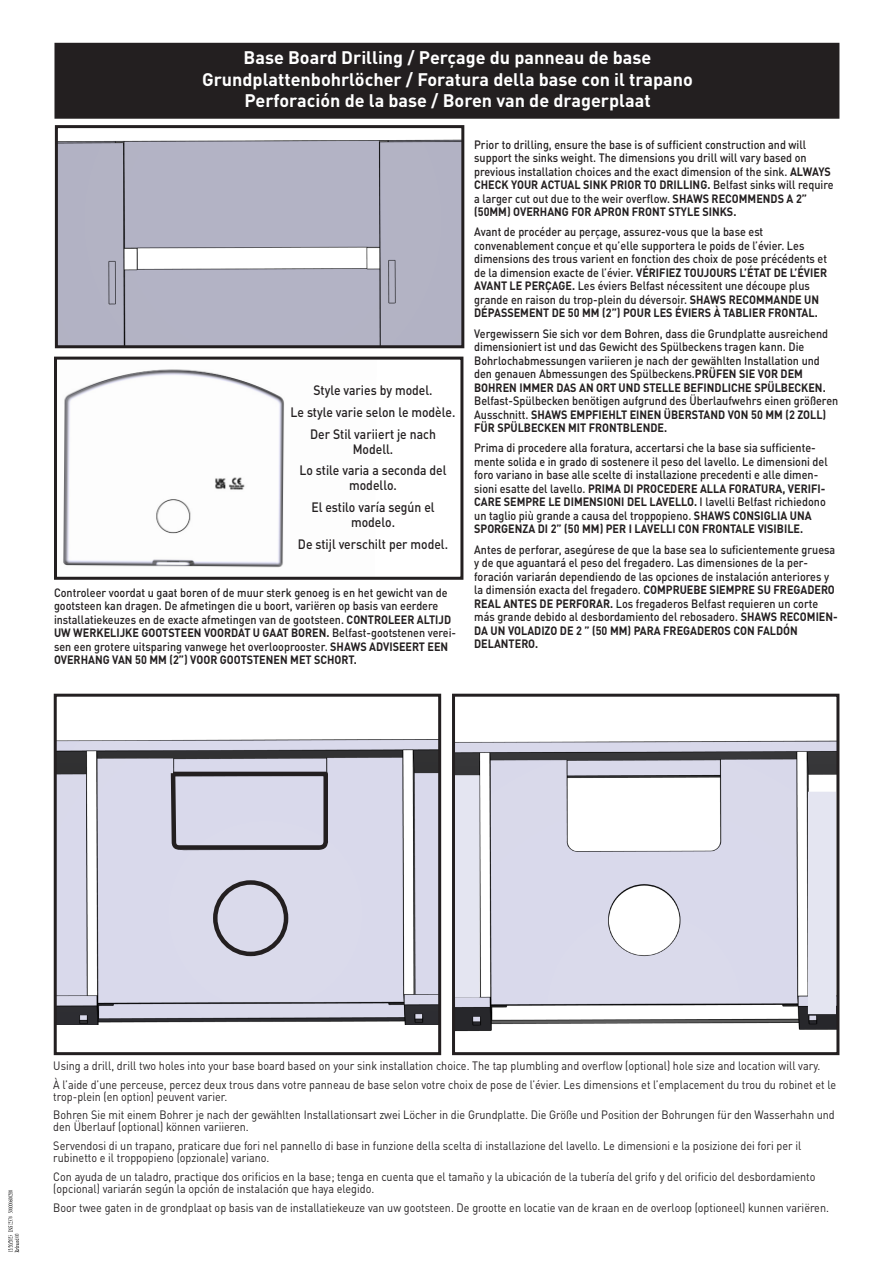
<style>
.page{position:relative;width:893px;height:1263px;background:#fff}
.page>*{position:absolute;margin:0;border:0;box-sizing:border-box;transform-origin:0 0}
.t1{font:700 18px "DIN Pro";color:#fff}
.Description_Content{font:500 13.5px/15px "DIN Pro";color:#231f20;text-align:center;scale:.9 1}
.Description_Content-2{font:500 12px/13.5px "DIN Pro";color:#231f20;scale:.9 1}
.Description_Content-3{font:12px/12px "DIN Pro";color:#231f20;scale:.9 1}
.s1{font-weight:700}
</style>
<div class="page">
<svg style="left:54px;top:125px;width:411px;height:224px;background:#b3b3c2"></svg>
<svg style="left:53px;top:693px;width:389px;height:363px"></svg>
<div style="left:55px;top:44px;width:784px;height:74px;background:#231f20"></div>
<div style="left:54px;top:43px;width:785px;height:76px;border:2px solid #231f20"></div>
<svg style="left:54px;top:356px;width:410px;height:224px"></svg>
<svg style="left:452px;top:693px;width:388px;height:363px"></svg>
<div style="left:213px;top:880px;width:75px;height:76px;border:4px solid #231f20;border-radius:50%"></div>
<svg style="left:168px;top:769px;width:162px;height:83px;background:#bbbac9"></svg>
<div style="left:455px;top:774px;width:24px;height:223px;background:#e4e5f1"></div>
<div style="left:808px;top:791px;width:28px;height:223px;background:#e4e5f1"></div>
<svg style="left:8px;top:1190px;width:11px;height:62px"></svg>
<p class="t1" style="left:244px;top:44px;width:409px">Base Board Drilling / Perçage du panneau de base</p>
<p class="t1" style="left:202px;top:65px;width:492px">Grundplattenbohrlöcher / Foratura della base con il trapano</p>
<p class="t1" style="left:244px;top:87px;width:408px">Perforación de la base / Boren van de dragerplaat</p>
<p class="Description_Content-2" style="left:474px;top:136px;width:401px">Prior to drilling, ensure the base is of sufficient construction and will support the sinks weight. The dimensions you drill will vary based on previous installation choices and the exact dimension of the sink. <span class="s1">ALWAYS CHECK YOUR ACTUAL SINK PRIOR TO DRILLING.</span> Belfast sinks will require a larger cut out due to the weir overflow. <span class="s1">SHAWS RECOMMENDS A 2” (50MM) OVERHANG FOR APRON FRONT STYLE SINKS.</span></p>
<p class="Description_Content-2" style="left:474px;top:224px;width:394px">Avant de procéder au perçage, assurez-vous que la base est convenablement conçue et qu’elle supportera le poids de l’évier. Les dimensions des trous varient en fonction des choix de pose précédents et de la dimension exacte de l’évier. <span class="s1">VÉRIFIEZ TOUJOURS L’ÉTAT DE L’ÉVIER AVANT LE PERÇAGE.</span> Les éviers Belfast nécessitent une découpe plus grande en raison du trop-plein du déversoir. <span class="s1">SHAWS RECOMMANDE UN DÉPASSEMENT DE 50 MM (2”) POUR LES ÉVIERS À TABLIER FRONTAL.</span></p>
<p class="Description_Content-2" style="left:474px;top:325px;width:406px">Vergewissern Sie sich vor dem Bohren, dass die Grundplatte ausreichend dimensioniert ist und das Gewicht des Spülbeckens tragen kann. Die Bohrlochabmessungen variieren je nach der gewählten Installation und den genauen Abmessungen des Spülbeckens.<span class="s1">PRÜFEN SIE VOR DEM BOHREN IMMER DAS AN ORT UND STELLE BEFINDLICHE SPÜLBECKEN.<br></span>Belfast-Spülbecken benötigen aufgrund des Überlaufwehrs einen größeren Ausschnitt. <span class="s1">SHAWS EMPFIEHLT EINEN ÜBERSTAND VON 50 MM (2 ZOLL)<br>FÜR SPÜLBECKEN MIT FRONTBLENDE.</span></p>
<p class="Description_Content-2" style="left:474px;top:440px;width:394px">Prima di procedere alla foratura, accertarsi che la base sia sufficiente&shy;mente solida e in grado di sostenere il peso del lavello. Le dimensioni del foro variano in base alle scelte di installazione precedenti e alle dimen&shy;sioni esatte del lavello. <span class="s1">PRIMA DI PROCEDERE ALLA FORATURA, VERIFI-CARE SEMPRE LE DIMENSIONI DEL LAVELLO.</span> I lavelli Belfast richiedono un taglio più grande a causa del troppopieno. <span class="s1">SHAWS CONSIGLIA UNA SPORGENZA DI 2” (50 MM) PER I LAVELLI CON FRONTALE VISIBILE.</span></p>
<p class="Description_Content-2" style="left:474px;top:541px;width:405px">Antes de perforar, asegúrese de que la base sea lo suficientemente gruesa y de que aguantará el peso del fregadero. Las dimensiones de la per&shy;foración variarán dependiendo de las opciones de instalación anteriores y la dimensión exacta del fregadero. <span class="s1">COMPRUEBE SIEMPRE SU FREGADERO REAL ANTES DE PERFORAR.</span> Los fregaderos Belfast requieren un corte más grande debido al desbordamiento del rebosadero. <span class="s1">SHAWS RECOMIEN-DA UN VOLADIZO DE 2 ” (50 MM) PARA FREGADEROS CON FALDÓN DELANTERO.</span></p>
<p class="Description_Content" style="left:313px;top:381px;width:134px">Style varies by model.</p>
<p class="Description_Content" style="left:291px;top:403px;width:185px">Le style varie selon le modèle.</p>
<p class="Description_Content" style="left:310px;top:425px;width:141px">Der Stil variiert je nach<br>Modell.</p>
<p class="Description_Content" style="left:299px;top:461px;width:165px">Lo stile varia a seconda del modello.</p>
<p class="Description_Content" style="left:311px;top:498px;width:138px">El estilo varía según el modelo.</p>
<p class="Description_Content" style="left:298px;top:535px;width:168px">De stijl verschilt per model.</p>
<p class="Description_Content-2" style="left:54px;top:584px;width:448px">Controleer voordat u gaat boren of de muur sterk genoeg is en het gewicht van de gootsteen kan dragen. De afmetingen die u boort, variëren op basis van eerdere installatiekeuzes en de exacte afmetingen van de gootsteen. <span class="s1">CONTROLEER ALTIJD UW WERKELIJKE GOOTSTEEN VOORDAT U GAAT BOREN.</span> Belfast-gootstenen verei&shy;sen een grotere uitsparing vanwege het overlooprooster. <span class="s1">SHAWS ADVISEERT EEN OVERHANG VAN 50 MM (2”) VOOR GOOTSTENEN MET SCHORT.</span></p>
<p class="Description_Content-3" style="left:53px;top:1059px;width:854px">Using a drill, drill two holes into your base board based on your sink installation choice. The tap plumbling and overflow (optional) hole size and location will vary.</p>
<p class="Description_Content-3" style="left:53px;top:1077px;width:871px">À l’aide d’une perceuse, percez deux trous dans votre panneau de base selon votre choix de pose de l’évier. Les dimensions et l’emplacement du trou du robinet et le trop-plein (en option) peuvent varier.</p>
<p class="Description_Content-3" style="left:53px;top:1108px;width:870px">Bohren Sie mit einem Bohrer je nach der gewählten Installationsart zwei Löcher in die Grundplatte. Die Größe und Position der Bohrungen für den Wasserhahn und den Überlauf (optional) können variieren.</p>
<p class="Description_Content-3" style="left:53px;top:1139px;width:833px">Servendosi di un trapano, praticare due fori nel pannello di base in funzione della scelta di installazione del lavello. Le dimensioni e la posizione dei fori per il rubinetto e il troppopieno (opzionale) variano.</p>
<p class="Description_Content-3" style="left:53px;top:1170px;width:848px">Con ayuda de un taladro, practique dos orificios en la base; tenga en cuenta que el tamaño y la ubicación de la tubería del grifo y del orificio del desbordamiento (opcional) variarán según la opción de instalación que haya elegido.</p>
<p class="Description_Content-3" style="left:53px;top:1200px;width:863px">Boor twee gaten in de grondplaat op basis van de installatiekeuze van uw gootsteen. De grootte en locatie van de kraan en de overloop (optioneel) kunnen variëren.</p>
</div>
